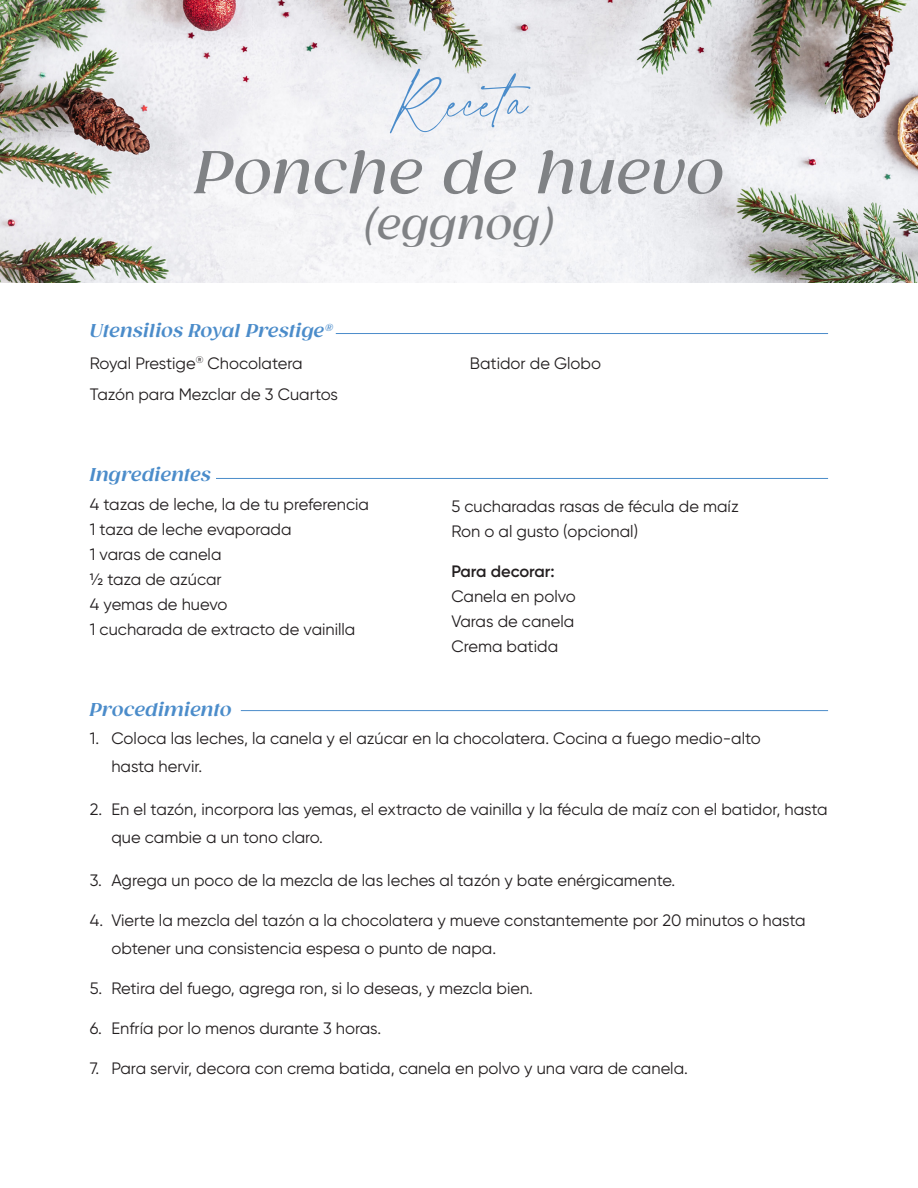
<style>
.page{position:relative;width:918px;height:1188px;background:#fff}
.page>*{position:absolute;margin:0;border:0;box-sizing:border-box;transform-origin:0 0}
.t1{font:100.2px "Adorn Story Script";color:#4b8cca}
.t2{font:italic 500 58.35px "Gazpacho";letter-spacing:.02em;color:#808285}
.t3{font:italic 500 40.65px "Gazpacho";letter-spacing:.02em;color:#808285}
.t4{font:italic 700 18px "Gazpacho";letter-spacing:.02em;color:#4b8cca}
.t5{font:16.5px/28px "Gilroy";color:#231f20}
.t6{font:600 16.5px "Gilroy";letter-spacing:-.005em;color:#231f20}
</style>
<div class="page">
<img style="left:0;top:0;width:918px;height:283px">
<hr style="left:336px;top:333px;width:492px;height:1px;background:#4b8cca">
<hr style="left:216px;top:478px;width:612px;height:1px;background:#4b8cca">
<hr style="left:241px;top:710px;width:587px;height:1px;background:#4b8cca">
<p class="t1" style="left:390px;top:50px;width:140px">Receta</p>
<p class="t2" style="left:194px;top:138px;width:531px">Ponche de huevo</p>
<p class="t3" style="left:364px;top:200px;width:192px">(eggnog)</p>
<p class="t4" style="left:90px;top:320px;width:244px">Utensilios Royal Prestige®</p>
<p class="t5" style="left:90px;top:349px;width:214px">Royal Prestige<sup>®</sup> Chocolatera</p>
<p class="t5" style="left:90px;top:380px;width:250px">Tazón para Mezclar de 3 Cuartos</p>
<p class="t4" style="left:90px;top:464px;width:123px">Ingredientes</p>
<p class="t5" style="left:90px;top:490px;width:281px">4 tazas de leche, la de tu preferencia</p>
<p class="t5" style="left:90px;top:515px;width:203px">1 taza de leche evaporada</p>
<p class="t5" style="left:90px;top:540px;width:133px">1 varas de canela</p>
<p class="t5" style="left:90px;top:565px;width:133px">½ taza de azúcar</p>
<p class="t5" style="left:90px;top:590px;width:139px">4 yemas de huevo</p>
<p class="t5" style="left:90px;top:615px;width:267px">1 cucharada de extracto de vainilla</p>
<p class="t5" style="left:470px;top:349px;width:133px">Batidor de Globo</p>
<p class="t5" style="left:451px;top:492px;width:289px">5 cucharadas rasas de fécula de maíz</p>
<p class="t5" style="left:451px;top:517px;width:188px">Ron o al gusto (opcional)</p>
<p class="t6" style="left:451px;top:561px;width:105px">Para decorar:</p>
<p class="t5" style="left:451px;top:582px;width:126px">Canela en polvo</p>
<p class="t5" style="left:451px;top:607px;width:124px">Varas de canela</p>
<p class="t5" style="left:451px;top:632px;width:108px">Crema batida</p>
<p class="t4" style="left:90px;top:698px;width:143px">Procedimiento</p>
<p class="t5" style="left:111px;top:724px;width:651px;text-indent:-22px">1. Coloca las leches, la canela y el azúcar en la chocolatera. Cocina a fuego medio-alto hasta hervir.</p>
<p class="t5" style="left:111px;top:795px;width:718px;text-indent:-22px">2. En el tazón, incorpora las yemas, el extracto de vainilla y la fécula de maíz con el batidor, hasta que cambie a un tono claro.</p>
<p class="t5" style="left:90px;top:866px;width:587px">3. Agrega un poco de la mezcla de las leches al tazón y bate enérgicamente.</p>
<p class="t5" style="left:111px;top:906px;width:696px;text-indent:-22px">4. Vierte la mezcla del tazón a la chocolatera y mueve constantemente por 20 minutos o hasta obtener una consistencia espesa o punto de napa.</p>
<p class="t5" style="left:90px;top:974px;width:445px">5. Retira del fuego, agrega ron, si lo deseas, y mezcla bien.</p>
<p class="t5" style="left:90px;top:1014px;width:293px">6. Enfría por lo menos durante 3 horas.</p>
<p class="t5" style="left:90px;top:1054px;width:600px">7. Para servir, decora con crema batida, canela en polvo y una vara de canela.</p>
</div>
